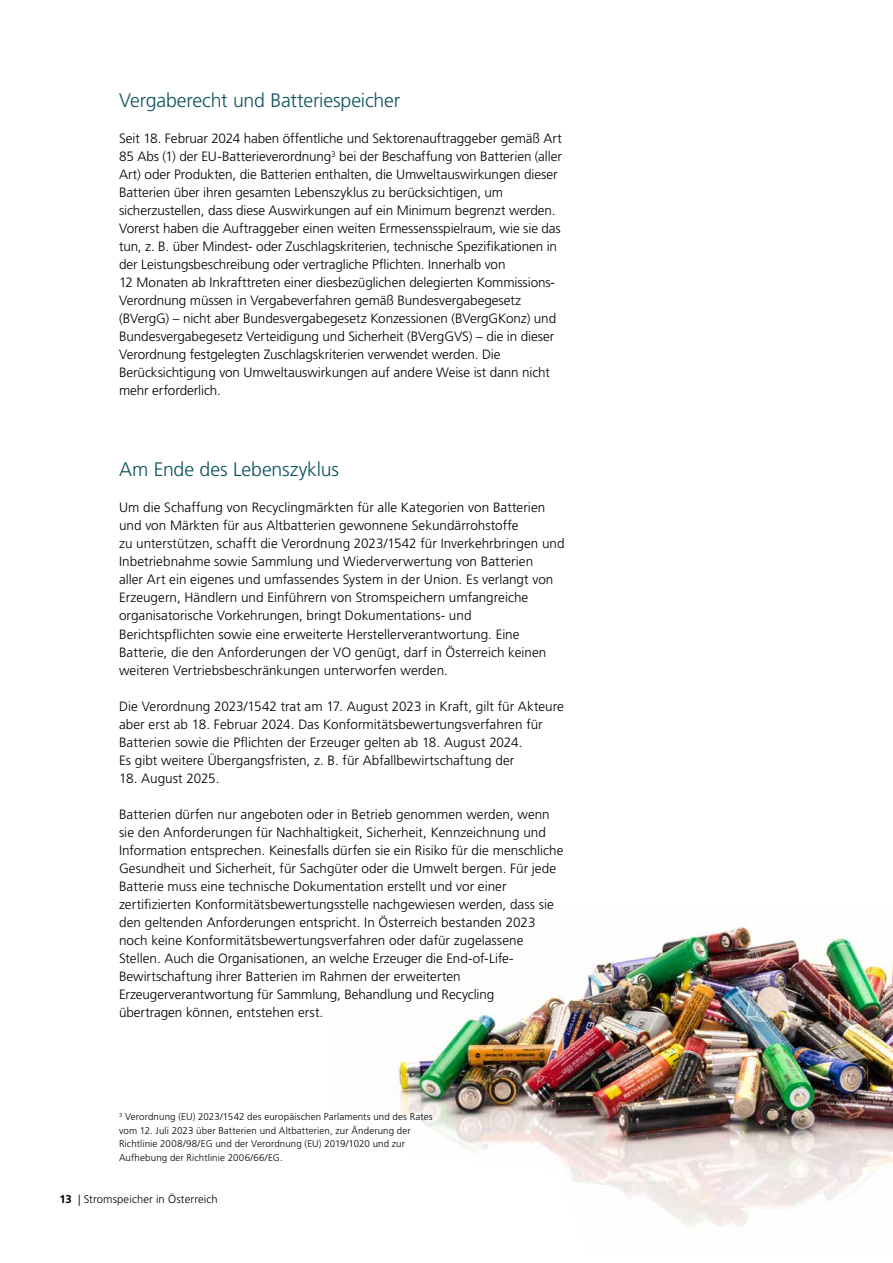
<style>
.page{position:relative;width:893px;height:1263px;background:#fff}
.page>*{position:absolute;margin:0;border:0;box-sizing:border-box;transform-origin:0 0}
.t1{font:300 19.5px "Frutiger LT Pro";letter-spacing:-.01em;color:#0d535f}
.t2{font:300 13.5px/18px "Frutiger LT Pro";color:#000}
.t3{font:300 11.25px "Frutiger LT Pro";letter-spacing:.01em;color:#000}
.t4{font:300 9.75px/13.5px "Frutiger LT Pro";letter-spacing:.015em;color:#000}
.s1{font-weight:700}
</style>
<div class="page">
<img style="left:392px;top:927px;width:501px;height:300px">
<h1 class="t1" style="left:119px;top:89px;width:283px">Vergaberecht und Batteriespeicher</h1>
<p class="t2" style="left:119px;top:130px;width:444px">Seit 18. Februar 2024 haben öffentliche und Sektorenauftraggeber gemäß Art 85 Abs (1) der EU-Batterieverordnung<sup>3</sup> bei der Beschaffung von Batterien (aller Art) oder Produkten, die Batterien enthalten, die Umweltauswirkungen dieser Batterien über ihren gesamten Lebenszyklus zu berücksichtigen, um sicherzustellen, dass diese Auswirkungen auf ein Minimum begrenzt werden.<br>Vorerst haben die Auftraggeber einen weiten Ermessensspielraum, wie sie das tun, z. B. über Mindest- oder Zuschlagskriterien, technische Spezifikationen in der Leistungsbeschreibung oder vertragliche Pflichten. Innerhalb von<br>12 Monaten ab Inkrafttreten einer diesbezüglichen delegierten Kommissions-Verordnung müssen in Vergabeverfahren gemäß Bundesvergabegesetz (BVergG) – nicht aber Bundesvergabegesetz Konzessionen (BVergGKonz) und Bundesvergabegesetz Verteidigung und Sicherheit (BVergGVS) – die in dieser Verordnung festgelegten Zuschlagskriterien verwendet werden. Die Berücksichtigung von Umweltauswirkungen auf andere Weise ist dann nicht mehr erforderlich.</p>
<h1 class="t1" style="left:119px;top:458px;width:221px">Am Ende des Lebenszyklus</h1>
<p class="t2" style="left:119px;top:499px;width:447px">Um die Schaffung von Recyclingmärkten für alle Kategorien von Batterien und von Märkten für aus Altbatterien gewonnene Sekundärrohstoffe<br>zu unterstützen, schafft die Verordnung 2023/1542 für Inverkehrbringen und Inbetriebnahme sowie Sammlung und Wiederverwertung von Batterien<br>aller Art ein eigenes und umfassendes System in der Union. Es verlangt von Erzeugern, Händlern und Einführern von Stromspeichern umfangreiche organisatorische Vorkehrungen, bringt Dokumentations- und Berichtspflichten sowie eine erweiterte Herstellerverantwortung. Eine Batterie, die den Anforderungen der VO genügt, darf in Österreich keinen weiteren Vertriebsbeschränkungen unterworfen werden.</p>
<p class="t2" style="left:119px;top:697px;width:446px">Die Verordnung 2023/1542 trat am 17. August 2023 in Kraft, gilt für Akteure aber erst ab 18. Februar 2024. Das Konformitätsbewertungsverfahren für Batterien sowie die Pflichten der Erzeuger gelten ab 18. August 2024.<br>Es gibt weitere Übergangsfristen, z. B. für Abfallbewirtschaftung der</p>
<p class="t2" style="left:119px;top:769px;width:102px">18. August 2025.</p>
<p class="t2" style="left:119px;top:805px;width:446px">Batterien dürfen nur angeboten oder in Betrieb genommen werden, wenn sie den Anforderungen für Nachhaltigkeit, Sicherheit, Kennzeichnung und Information entsprechen. Keinesfalls dürfen sie ein Risiko für die menschliche Gesundheit und Sicherheit, für Sachgüter oder die Umwelt bergen. Für jede Batterie muss eine technische Dokumentation erstellt und vor einer zertifizierten Konformitätsbewertungsstelle nachgewiesen werden, dass sie den geltenden Anforderungen entspricht. In Österreich bestanden 2023 noch keine Konformitätsbewertungsverfahren oder dafür zugelassene Stellen. Auch die Organisationen, an welche Erzeuger die End-of-Life-Bewirtschaftung ihrer Batterien im Rahmen der erweiterten Erzeugerverantwortung für Sammlung, Behandlung und Recycling<br>übertragen können, entstehen erst.</p>
<p class="t4" style="left:119px;top:1110px;width:315px"><sup>3</sup> Verordnung (EU) 2023/1542 des europäischen Parlaments und des Rates vom 12. Juli 2023 über Batterien und Altbatterien, zur Änderung der Richtlinie 2008/98/EG und der Verordnung (EU) 2019/1020 und zur Aufhebung der Richtlinie 2006/66/EG.</p>
<p class="t3" style="left:60px;top:1193px;width:160px"><span class="s1">13</span> | Stromspeicher in Österreich</p>
</div>
